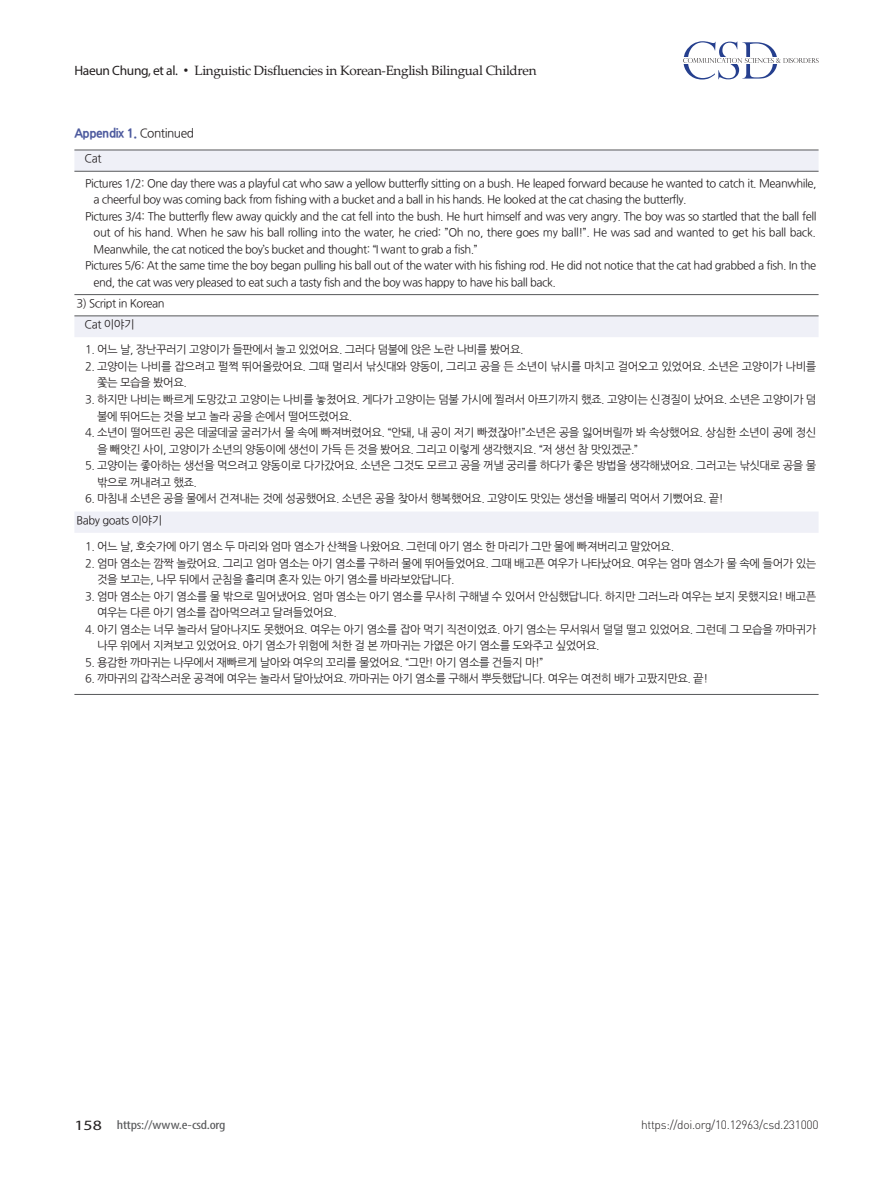
<style>
.page{position:relative;width:893px;height:1191px;background:#fff}
.page>*{position:absolute;margin:0;border:0;box-sizing:border-box;transform-origin:0 0}
.t1{font:13.5px "Palatino Linotype";letter-spacing:-.025em;color:#231f20}
.t2{font:condensed 12.75px "Myriad Pro";letter-spacing:-.015em;color:#57585a;scale:1.25 1}
.t3{font:300 12px "DIN Pro";letter-spacing:-.025em;color:#231f20}
.t4{font:700 12px "Nanum Gothic OTF Extra";letter-spacing:-.04em;color:#4d5a9e}
.t5{font:11.25px/16.5px "Nanum Gothic OTF";letter-spacing:-.04em;color:#231f20}
.s1{font-family:"Myriad Pro"}
.s2{font-family:"Dotum"}
.s3{font-family:"Nanum Gothic OTF";font-weight:400;color:#231f20}
.s4{font-stretch:normal;font-size:14.25px;color:#231f20}
</style>
<div class="page">
<svg style="left:683px;top:41px;width:135px;height:38px"></svg>
<svg style="left:74px;top:151px;width:745px;height:382px"></svg>
<hr style="left:74px;top:150px;width:745px;height:1px;background:#57585a">
<hr style="left:74px;top:171px;width:745px;height:1px;background:#57585a">
<hr style="left:74px;top:294px;width:745px;height:1px;background:#57585a">
<hr style="left:74px;top:315px;width:745px;height:1px;background:#57585a">
<hr style="left:74px;top:694px;width:745px;height:1px;background:#57585a">
<p class="t1" style="left:74px;top:61px;width:464px"><span class="s1">Haeun Chung, et al.</span> <span class="s2">•</span> Linguistic Disfluencies in Korean-English Bilingual Children</p>
<p class="t4" style="left:74px;top:126px;width:121px">Appendix 1. <span class="s3">Continued</span></p>
<p class="t5" style="left:85px;top:150px;width:18px">Cat</p>
<p class="t5" style="left:85px;top:175px;width:733px">Pictures 1/2: One day there was a playful cat who saw a yellow butterfly sitting on a bush. He leaped forward because he wanted to catch it. Meanwhile,</p>
<p class="t5" style="left:94px;top:191px;width:595px">a cheerful boy was coming back from fishing with a bucket and a ball in his hands. He looked at the cat chasing the butterfly.</p>
<p class="t5" style="left:85px;top:208px;width:733px">Pictures 3/4: The butterfly flew away quickly and the cat fell into the bush. He hurt himself and was very angry. The boy was so startled that the ball fell</p>
<p class="t5" style="left:94px;top:224px;width:724px">out of his hand. When he saw his ball rolling into the water, he cried: ”Oh no, there goes my ball!”. He was sad and wanted to get his ball back.</p>
<p class="t5" style="left:94px;top:241px;width:386px">Meanwhile, the cat noticed the boy’s bucket and thought: “I want to grab a fish.”</p>
<p class="t5" style="left:85px;top:257px;width:733px">Pictures 5/6: At the same time the boy began pulling his ball out of the water with his fishing rod. He did not notice that the cat had grabbed a fish. In the</p>
<p class="t5" style="left:94px;top:274px;width:464px">end, the cat was very pleased to eat such a tasty fish and the boy was happy to have his ball back.</p>
<p class="t5" style="left:85px;top:292px;width:81px;line-height:21.3px;text-indent:-8px">3) Script in Korean<br>Cat 이야기</p>
<p class="t5" style="left:85px;top:341px;width:440px">1. 어느 날, 장난꾸러기 고양이가 들판에서 놀고 있었어요. 그러다 덤불에 앉은 노란 나비를 봤어요.</p>
<p class="t5" style="left:97px;top:358px;width:721px;text-indent:-12px">2. 고양이는 나비를 잡으려고 펄쩍 뛰어올랐어요. 그때 멀리서 낚싯대와 양동이, 그리고 공을 든 소년이 낚시를 마치고 걸어오고 있었어요. 소년은 고양이가 나비를 쫓는 모습을 봤어요.</p>
<p class="t5" style="left:97px;top:391px;width:721px;text-indent:-12px">3. 하지만 나비는 빠르게 도망갔고 고양이는 나비를 놓쳤어요. 게다가 고양이는 덤불 가시에 찔려서 아프기까지 했죠. 고양이는 신경질이 났어요. 소년은 고양이가 덤 불에 뛰어드는 것을 보고 놀라 공을 손에서 떨어뜨렸어요.</p>
<p class="t5" style="left:97px;top:424px;width:721px;text-indent:-12px">4. 소년이 떨어뜨린 공은 데굴데굴 굴러가서 물 속에 빠져버렸어요. “안돼, 내 공이 저기 빠졌잖아!”소년은 공을 잃어버릴까 봐 속상했어요. 상심한 소년이 공에 정신 을 빼앗긴 사이, 고양이가 소년의 양동이에 생선이 가득 든 것을 봤어요. 그리고 이렇게 생각했지요. “저 생선 참 맛있겠군.”</p>
<p class="t5" style="left:97px;top:457px;width:721px;text-indent:-12px">5. 고양이는 좋아하는 생선을 먹으려고 양동이로 다가갔어요. 소년은 그것도 모르고 공을 꺼낼 궁리를 하다가 좋은 방법을 생각해냈어요. 그러고는 낚싯대로 공을 물 밖으로 꺼내려고 했죠.</p>
<p class="t5" style="left:77px;top:487px;width:649px;line-height:21.5px;text-indent:9px">6. 마침내 소년은 공을 물에서 건져내는 것에 성공했어요. 소년은 공을 찾아서 행복했어요. 고양이도 맛있는 생선을 배불리 먹어서 기뻤어요. 끝!<br>Baby goats 이야기</p>
<p class="t5" style="left:85px;top:538px;width:591px">1. 어느 날, 호숫가에 아기 염소 두 마리와 엄마 염소가 산책을 나왔어요. 그런데 아기 염소 한 마리가 그만 물에 빠져버리고 말았어요.</p>
<p class="t5" style="left:97px;top:555px;width:721px;text-indent:-12px">2. 엄마 염소는 깜짝 놀랐어요. 그리고 엄마 염소는 아기 염소를 구하러 물에 뛰어들었어요. 그때 배고픈 여우가 나타났어요. 여우는 엄마 염소가 물 속에 들어가 있는 것을 보고는, 나무 뒤에서 군침을 흘리며 혼자 있는 아기 염소를 바라보았답니다.</p>
<p class="t5" style="left:97px;top:588px;width:721px;text-indent:-12px">3. 엄마 염소는 아기 염소를 물 밖으로 밀어냈어요. 엄마 염소는 아기 염소를 무사히 구해낼 수 있어서 안심했답니다. 하지만 그러느라 여우는 보지 못했지요! 배고픈 여우는 다른 아기 염소를 잡아먹으려고 달려들었어요.</p>
<p class="t5" style="left:97px;top:621px;width:721px;text-indent:-12px">4. 아기 염소는 너무 놀라서 달아나지도 못했어요. 여우는 아기 염소를 잡아 먹기 직전이었죠. 아기 염소는 무서워서 덜덜 떨고 있었어요. 그런데 그 모습을 까마귀가 나무 위에서 지켜보고 있었어요. 아기 염소가 위험에 처한 걸 본 까마귀는 가엾은 아기 염소를 도와주고 싶었어요.</p>
<p class="t5" style="left:85px;top:654px;width:460px">5. 용감한 까마귀는 나무에서 재빠르게 날아와 여우의 꼬리를 물었어요. “그만! 아기 염소를 건들지 마!”</p>
<p class="t5" style="left:85px;top:670px;width:625px">6. 까마귀의 갑작스러운 공격에 여우는 놀라서 달아났어요. 까마귀는 아기 염소를 구해서 뿌듯했답니다. 여우는 여전히 배가 고팠지만요. 끝!</p>
<p class="t2" style="left:74px;top:1117px;width:122px"><span class="s4">158</span> https://www.e-csd.org</p>
<p class="t3" style="left:641px;top:1116px;width:179px">https://doi.org/10.12963/csd.231000</p>
</div>
